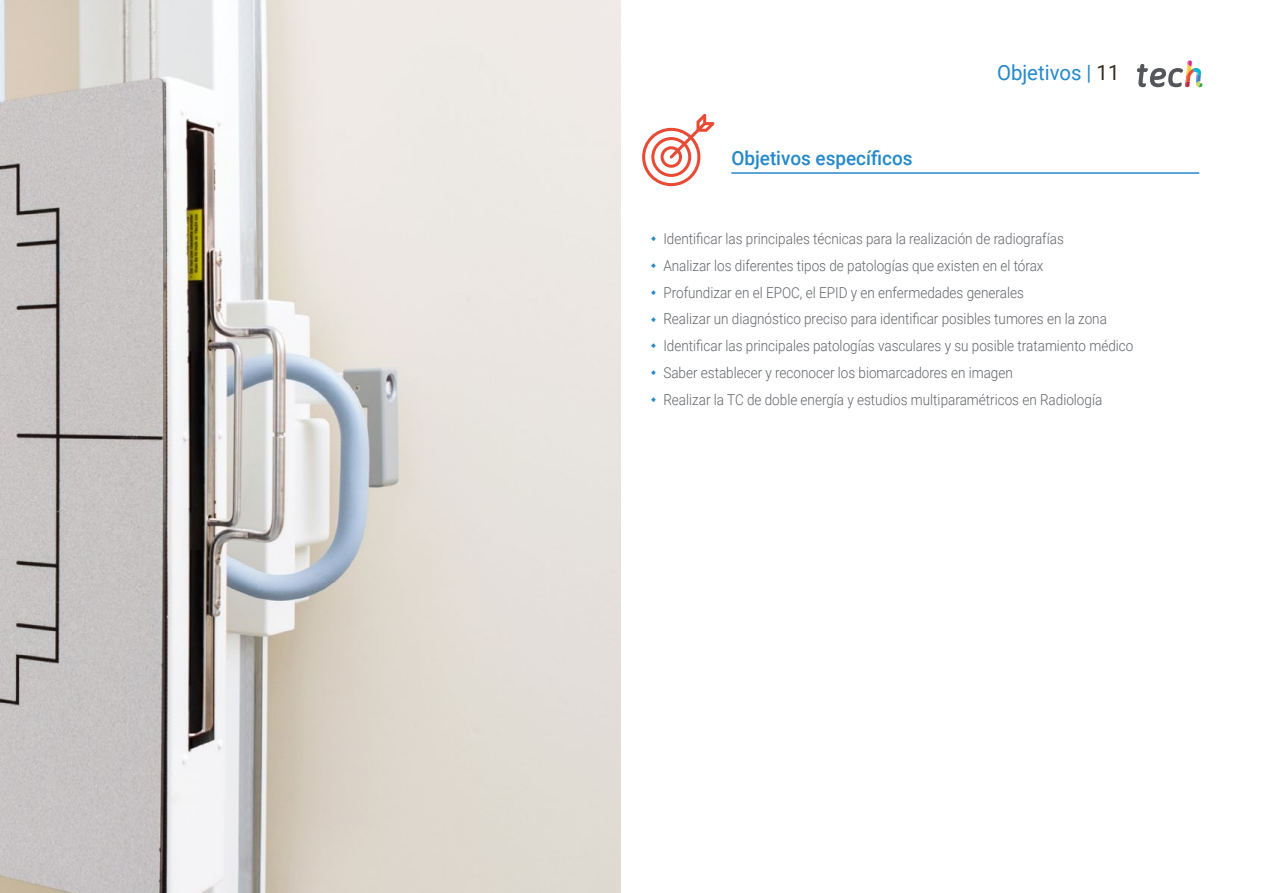
<style>
.page{position:relative;width:1263px;height:893px;background:#fff}
.page>*{position:absolute;margin:0;border:0;box-sizing:border-box;transform-origin:0 0}
.t1{font:21px "Roboto";color:#2488c9}
.t2{font:500 19.5px "Roboto";color:#2488c9}
.t3{font:300 15px/26.7px "Roboto";color:#61646a;scale:.9 1}
.s1{color:#312e20}
</style>
<div class="page">
<svg style="left:642px;top:114px;width:72px;height:72px"></svg>
<hr style="left:731px;top:173px;width:468px;height:1px;background:#2488c9">
<img style="left:0;top:0;width:621px;height:893px">
<svg style="left:1137px;top:61px;width:65px;height:27px"></svg>
<h2 class="t2" style="left:731px;top:144px;width:183px">Objetivos específicos</h2>
<h1 class="t1" style="left:997px;top:57px;width:124px">Objetivos | <span class="s1">11</span></h1>
<p class="t3" style="left:663px;top:225px;width:524px">Identificar las principales técnicas para la realización de radiografías<br>Analizar los diferentes tipos de patologías que existen en el tórax<br>Profundizar en el EPOC, el EPID y en enfermedades generales<br>Realizar un diagnóstico preciso para identificar posibles tumores en la zona Identificar las principales patologías vasculares y su posible tratamiento médico Saber establecer y reconocer los biomarcadores en imagen<br>Realizar la TC de doble energía y estudios multiparamétricos en Radiología</p>
</div>
